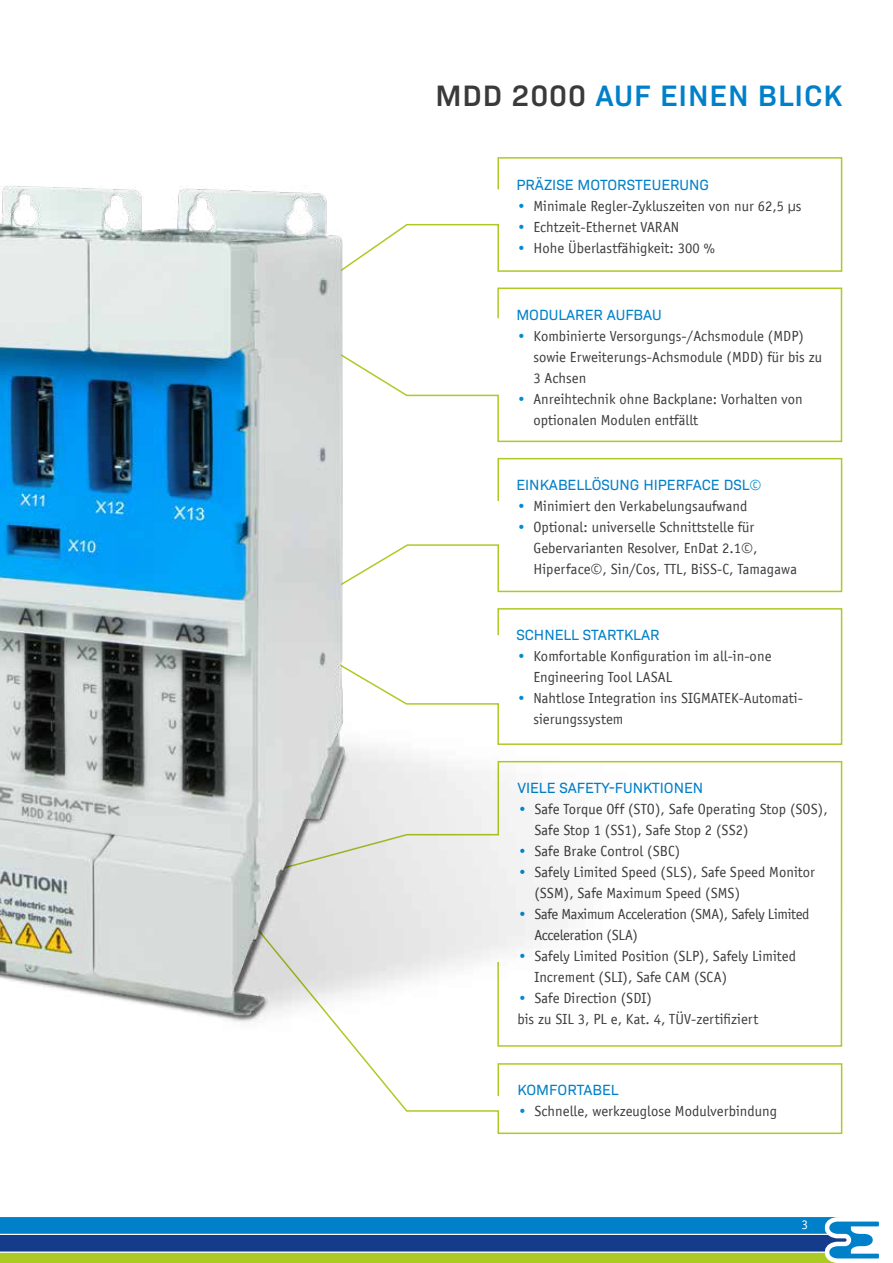
<style>
.page{position:relative;width:893px;height:1263px;background:#fff}
.page>*{position:absolute;margin:0;border:0;box-sizing:border-box;transform-origin:0 0}
.t1{font:600 30px "Bio Sans";letter-spacing:.03em;color:#0080c9}
.t2{font:15px/21px "Officina Sans EF";letter-spacing:.005em;color:#3c3c3b}
.t3{font:15px "Bio Sans";color:#0080c9}
.t4{font:15px/21px "Officina Sans EF";letter-spacing:-.02em;color:#3c3c3b}
.t5{font:13.5px "Officina Sans EF";color:#fff}
.s1{color:#3a3a3a}
.s2{color:#008bcf}
.s3{font-family:"Officina Sans EF";color:#008bcf}
</style>
<div class="page">
<svg style="left:648px;top:608px;width:195px;height:137px"></svg>
<svg style="left:648px;top:287px;width:195px;height:156px"></svg>
<svg style="left:497px;top:157px;width:346px;height:115px"></svg>
<svg style="left:648px;top:457px;width:195px;height:136px"></svg>
<svg style="left:648px;top:760px;width:195px;height:148px"></svg>
<svg style="left:344px;top:908px;width:499px;height:227px"></svg>
<img style="left:0;top:185px;width:648px;height:851px">
<svg style="left:0;top:1217px;width:879px;height:46px;background:#3f8295"></svg>
<h1 class="t1" style="left:435px;top:73px;width:408px"><span class="s1">MDD 2000</span> AUF EINEN BLICK</h1>
<p class="t3" style="left:516px;top:174px;width:194px">PRÄZISE MOTORSTEUERUNG</p>
<p class="t2" style="left:516px;top:196px;width:286px"><span class="s2">•</span> Minimale Regler-Zykluszeiten von nur 62,5 µs</p>
<p class="t2" style="left:516px;top:217px;width:164px"><span class="s2">•</span> Echtzeit-Ethernet VARAN</p>
<p class="t2" style="left:516px;top:238px;width:200px"><span class="s2">•</span> Hohe Überlastfähigkeit: 300 %</p>
<p class="t3" style="left:516px;top:304px;width:147px">MODULARER AUFBAU</p>
<p class="t2" style="left:533px;top:326px;width:290px;text-indent:-17px"><span class="s2">•</span> Kombinierte Versorgungs-/Achsmodule (MDP) sowie Erweiterungs-Achsmodule (MDD) für bis zu<br>3 Achsen</p>
<p class="t2" style="left:533px;top:389px;width:271px;text-indent:-17px"><span class="s2">•</span> Anreihtechnik ohne Backplane: Vorhalten von optionalen Modulen entfällt</p>
<p class="t3" style="left:516px;top:474px;width:247px">EINKABELLÖSUNG HIPERFACE DSL<span class="s3">©</span></p>
<p class="t2" style="left:516px;top:496px;width:233px"><span class="s2">•</span> Minimiert den Verkabelungsaufwand</p>
<p class="t2" style="left:533px;top:517px;width:265px;text-indent:-17px"><span class="s2">•</span> Optional: universelle Schnittstelle für<br>Gebervarianten Resolver, EnDat 2.1©,<br>Hiperface©, Sin/Cos, TTL, BiSS-C, Tamagawa</p>
<p class="t3" style="left:516px;top:623px;width:145px">SCHNELL STARTKLAR</p>
<p class="t2" style="left:533px;top:645px;width:240px;text-indent:-17px"><span class="s2">•</span> Komfortable Konfiguration im all-in-one<br>Engineering Tool LASAL</p>
<p class="t2" style="left:533px;top:687px;width:271px;text-indent:-17px"><span class="s2">•</span> Nahtlose Integration ins SIGMATEK-Automati&shy;sierungssystem</p>
<p class="t3" style="left:517px;top:777px;width:187px">VIELE SAFETY-FUNKTIONEN</p>
<p class="t2" style="left:534px;top:799px;width:295px;text-indent:-17px"><span class="s2">•</span> Safe Torque Off (STO), Safe Operating Stop (SOS),<br>Safe Stop 1 (SS1), Safe Stop 2 (SS2)</p>
<p class="t2" style="left:517px;top:841px;width:164px"><span class="s2">•</span> Safe Brake Control (SBC)</p>
<p class="t2" style="left:534px;top:862px;width:282px;text-indent:-17px"><span class="s2">•</span> Safely Limited Speed (SLS), Safe Speed Monitor (SSM), Safe Maximum Speed (SMS)</p>
<p class="t4" style="left:534px;top:904px;width:277px;text-indent:-17px"><span class="s2">•</span> Safe Maximum Acceleration (SMA), Safely Limited<br>Acceleration (SLA)</p>
<p class="t2" style="left:534px;top:946px;width:263px;text-indent:-17px"><span class="s2">•</span> Safely Limited Position (SLP), Safely Limited<br>Increment (SLI), Safe CAM (SCA)</p>
<p class="t2" style="left:517px;top:988px;width:242px"><span class="s2">•</span> Safe Direction (SDI)<br>bis zu SIL 3, PL e, Kat. 4, TÜV-zertifiziert</p>
<p class="t3" style="left:517px;top:1079px;width:103px">KOMFORTABEL</p>
<p class="t2" style="left:517px;top:1101px;width:261px"><span class="s2">•</span> Schnelle, werkzeuglose Modulverbindung</p>
<p class="t5" style="left:801px;top:1217px;width:8px">3</p>
</div>
